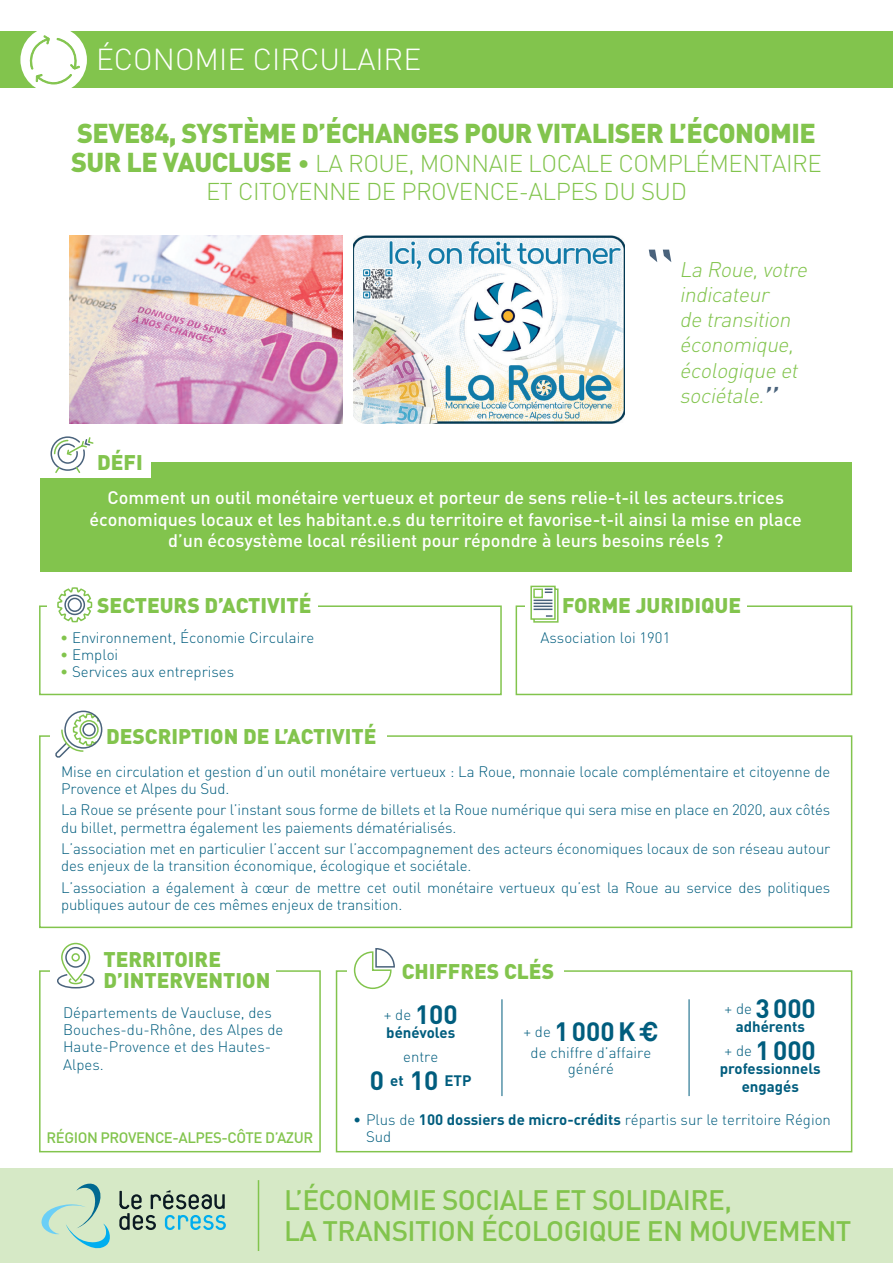
<style>
.page{position:relative;width:893px;height:1263px;background:#fff}
.page>*{position:absolute;margin:0;border:0;box-sizing:border-box;transform-origin:0 0}
.t1{font:italic 300 45px "DIN";color:#4a637c}
.t2{font:300 30px "DIN";color:#fff}
.t3{font:500 27.9px "DIN";letter-spacing:-.02em;color:#82c44d}
.t4{font:900 27px "DIN";letter-spacing:-.02em;color:#82c44d}
.t5{font:700 26.25px "DIN";color:#005d7e}
.t6{font:300 24px/28.8px "DIN";letter-spacing:-.02em;color:#82c44d;text-align:center}
.t7{font:900 21px/21px "DIN";color:#82c44d}
.t8{font:italic 300 21px/25.2px "DIN";color:#82c44d}
.t9{font:500 18px/21.6px "DIN";color:#fff;text-align:center}
.t10{font:300 15px/17.2px "DIN";letter-spacing:-.01em;color:#005d7e}
.t11{font:700 15px/18px "DIN";color:#005d7e}
.t12{font:500 15px "DIN";letter-spacing:-.03em;color:#82c44d}
.s1{font-weight:900;font-size:27px}
.s2{color:#82c44d}
.s3{font-weight:300}
.s4{font-size:26.25px}
.s5{font-weight:700;font-size:26.25px}
.s6{font-weight:700}
.s7{font-family:"Helvetica"}
</style>
<div class="page">
<div style="left:0;top:31px;width:893px;height:56px;background:#82c44d"></div>
<div style="left:20px;top:27px;width:67px;height:66px;background:#fff;border-radius:50%"></div>
<svg style="left:29px;top:35px;width:52px;height:49px"></svg>
<div style="left:39px;top:970px;width:282px;height:182px;border:2px solid #82c44d"></div>
<div style="left:50px;top:965px;width:225px;height:14px;background:#fff"></div>
<div style="left:336px;top:970px;width:516px;height:182px;border:2px solid #82c44d"></div>
<div style="left:347px;top:965px;width:217px;height:14px;background:#fff"></div>
<div style="left:61px;top:943px;width:29px;height:38px;border:2px solid #82c44d;border-radius:14px"></div>
<svg style="left:57px;top:973px;width:38px;height:16px"></svg>
<div style="left:65px;top:947px;width:21px;height:21px;border:2px solid #4a637c;border-radius:50%"></div>
<div style="left:71px;top:953px;width:9px;height:8px;border:2px solid #82c44d;border-radius:50%"></div>
<svg style="left:353px;top:948px;width:42px;height:41px"></svg>
<div style="left:0;top:1168px;width:893px;height:95px;background:#d6e9c6"></div>
<hr style="left:258px;top:1180px;width:1px;height:71px;background:#82c44d">
<div style="left:516px;top:605px;width:336px;height:90px;border:2px solid #82c44d"></div>
<div style="left:39px;top:605px;width:463px;height:90px;border:2px solid #82c44d"></div>
<div style="left:525px;top:600px;width:222px;height:14px;background:#fff"></div>
<svg style="left:530px;top:585px;width:29px;height:38px"></svg>
<div style="left:47px;top:601px;width:271px;height:14px;background:#fff"></div>
<svg style="left:57px;top:587px;width:36px;height:36px"></svg>
<svg style="left:41px;top:1183px;width:69px;height:66px"></svg>
<svg style="left:119px;top:1190px;width:107px;height:40px"></svg>
<div style="left:39px;top:735px;width:813px;height:193px;border:2px solid #82c44d"></div>
<div style="left:50px;top:730px;width:337px;height:14px;background:#fff"></div>
<div style="left:64px;top:711px;width:38px;height:38px;border:2px solid #4a637c;border-radius:50%"></div>
<svg style="left:55px;top:712px;width:46px;height:46px"></svg>
<div style="left:40px;top:462px;width:812px;height:110px;background:#82c44d"></div>
<div style="left:28px;top:455px;width:122px;height:23px;background:#fff"></div>
<svg style="left:50px;top:436px;width:44px;height:37px"></svg>
<hr style="left:502px;top:999px;width:1px;height:97px;background:#005d7e">
<hr style="left:689px;top:999px;width:1px;height:97px;background:#005d7e">
<img style="left:353px;top:235px;width:272px;height:188px">
<img style="left:70px;top:235px;width:272px;height:188px">
<h2 class="t2" style="left:96px;top:41px;width:322px">économie circulaire</h2>
<h3 class="t4" style="left:77px;top:115px;width:17px">SEVE</h3>
<h3 class="t4" style="left:140px;top:115px;width:678px">84, SYSTÈME D’ÉCHANGES POUR VITALISER L’ÉCONOMIE</h3>
<h3 class="t6" style="left:71px;top:148px;width:752px"><span class="s1">SUR LE VAUCLUSE</span> • La Roue, monnaie locale complémentair e et citoyenne de Provence-Alpes du Sud</h3>
<h3 class="t7" style="left:97px;top:451px;width:47px">DÉFI</h3>
<h3 class="t8" style="left:680px;top:256px;width:134px">La Roue,votre indicateur<br>de transition économique, écologique et sociétale.</h3>
<h1 class="t1" style="left:758px;top:375px;width:30px">”</h1>
<p class="t9" style="left:90px;top:486px;width:714px">Comment un outil monétaire vertueux et porteur de sens relie-t-il les acteurs.trices économiques locaux et les habitant.e.s du territoire et favorise-t-il ainsi la mise en place d’un écosystème local résilient pour répondre à leurs besoins réels ?</p>
<h3 class="t7" style="left:97px;top:594px;width:216px">SECTEURS D’ACTIVITÉ</h3>
<p class="t10" style="left:60px;top:628px;width:256px"><span class="s2">•</span> Environnement, économie Circulaire</p>
<p class="t10" style="left:60px;top:646px;width:60px"><span class="s2">•</span> Emploi</p>
<p class="t10" style="left:60px;top:663px;width:176px"><span class="s2">•</span> Services aux entreprises</p>
<h3 class="t7" style="left:106px;top:724px;width:272px">DESCRIPTION DE L’ACTIVITÉ</h3>
<h3 class="t7" style="left:562px;top:594px;width:181px">FORME JURIDIQUE</h3>
<p class="t10" style="left:540px;top:628px;width:131px">Association loi 1901</p>
<p class="t10" style="left:61px;top:762px;width:771px">M ise en circulation et gestion d’un outil monétaire vertueux : La Roue, monnaie locale complémentaire et citoyenne de<br>Provence et Alpes du Sud.</p>
<p class="t10" style="left:61px;top:801px;width:771px">La Roue se présente pour l’instant sous forme de billets et la Roue numérique qui sera mise en place en 2020, aux côtés du billet, permettra également les paiements dématérialisés.</p>
<p class="t10" style="left:61px;top:840px;width:771px">L’association met en particulier l’accent sur l’accompagnement des acteurs économiques locaux de son réseau autour des enjeux de la transition économique, écologique et sociétale.</p>
<p class="t10" style="left:61px;top:879px;width:771px">L’association a également à cœur de mettre cet outil monétaire vertueux qu’est la Roue au service des politiques publiques autour de ces mêmes enjeux de transition.</p>
<h3 class="t7" style="left:104px;top:947px;width:168px">TERRITOIRE<br>D’INTERVENTION</h3>
<h3 class="t7" style="left:402px;top:959px;width:154px">CHIFFRES CLÉS</h3>
<p class="t10" style="left:63px;top:1004px;width:222px">Départements de Vaucluse, des<br>Bouches-du-Rhône, des Alpes de<br>Haute-Provence et des Hautes-<br>Alpes.</p>
<p class="t12" style="left:47px;top:1128px;width:268px">région Provence-Alpes-Côte d’Azur</p>
<h3 class="t5" style="left:725px;top:991px;width:93px"><sup>+</sup> <sup>de</sup> 3000</h3>
<p class="t11" style="left:736px;top:1016px;width:71px">adhérents</p>
<h3 class="t5" style="left:725px;top:1033px;width:93px"><sup>+</sup> <sup>de</sup> 1000</h3>
<p class="t11" style="left:720px;top:1058px;width:103px;text-align:center">professionnels engagés</p>
<p class="t11" style="left:384px;top:1004px;width:76px"><span class="s3">+ de</span> <span class="s4">100 </span>bénévoles</p>
<p class="t10" style="left:370px;top:1044px;width:103px;line-height:24px;text-align:center">entre<br><span class="s5">0</span> <span class="s6">et</span> <span class="s5">10</span> <span class="s6">ETP</span></p>
<h3 class="t5" style="left:523px;top:1014px;width:137px"><sup>+</sup> <sup>de</sup>1000K<span class="s7">€</span></h3>
<p class="t10" style="left:531px;top:1044px;width:122px;line-height:16.5px;text-align:center">de chiffre d’affaire généré</p>
<p class="t10" style="left:366px;top:1111px;width:466px;text-indent:-13px">• Plus de <span class="s6">100 dossiers de micro-crédits</span> répartis sur le territoire Région<br>Sud</p>
<h3 class="t3" style="left:284px;top:1182px;width:36px">L’ÉCONO</h3>
<h3 class="t3" style="left:390px;top:1182px;width:67px">MIE SOCI</h3>
<h3 class="t3" style="left:500px;top:1182px;width:108px">ALEETSOLID</h3>
<h3 class="t3" style="left:666px;top:1182px;width:67px">AIRE,</h3>
<h3 class="t3" style="left:284px;top:1213px;width:104px">LA TRANSITION</h3>
<h3 class="t3" style="left:481px;top:1213px;width:16px">ÉCOLOGI</h3>
<h3 class="t3" style="left:589px;top:1213px;width:140px">QUE EN MOUVE</h3>
<h3 class="t3" style="left:778px;top:1213px;width:40px">MENT</h3>
</div>
